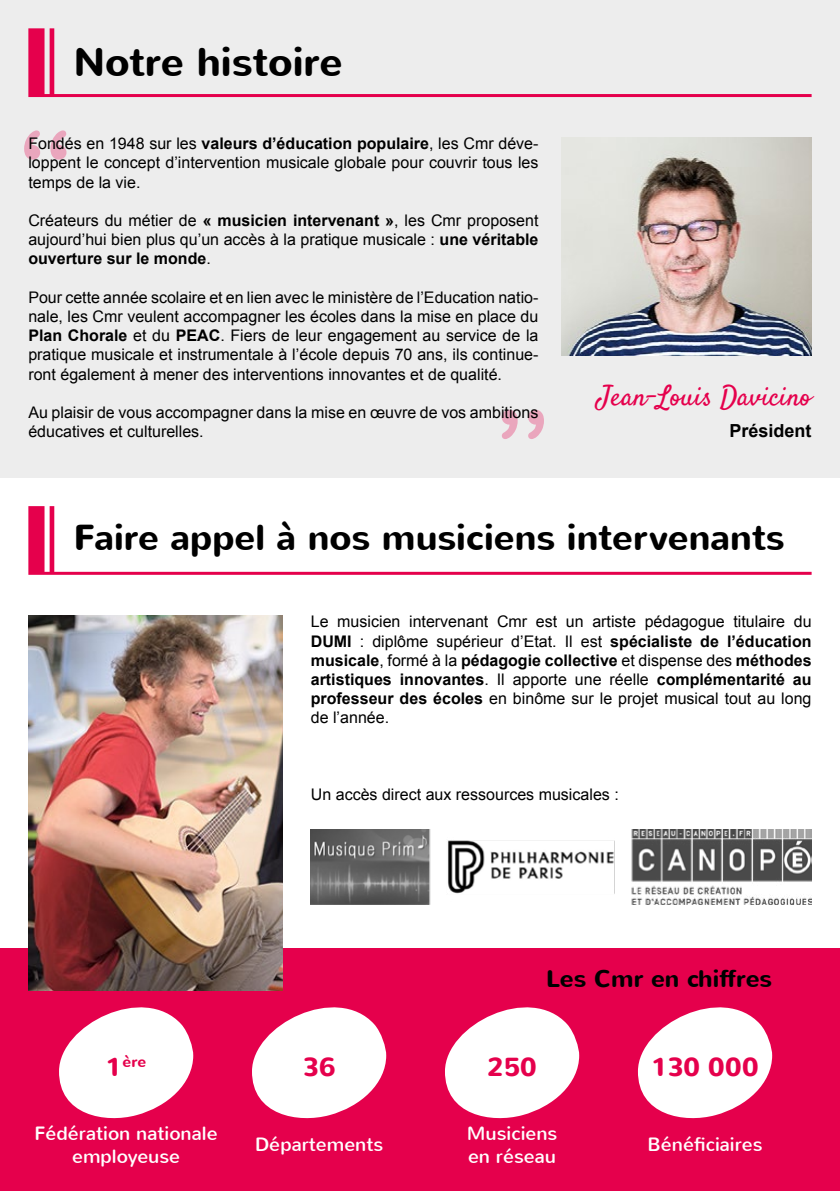
<style>
.page{position:relative;width:840px;height:1191px;background:#fff}
.page>*{position:absolute;margin:0;border:0;box-sizing:border-box;transform-origin:0 0}
.t1{font:100px "Arial Rounded MT Bold";color:#e5004c}
.t2{font:700 40px "Nunito";color:#000}
.t3{font:700 36px "Nunito";color:#000}
.t4{font:28px "Satisfy";color:#e5004c}
.t5{font:700 26px "Nunito";color:#e5004c}
.t6{font:700 24px "Nunito";color:#000}
.t7{font:19.2px/23px "Nunito";color:#fff;text-align:center}
.t8{font:700 18px "Arial";color:#000}
.t9{font:16px/19.2px "Arial";color:#000;text-align:justify}
.t10{font:700 15.2px "Nunito";color:#e5004c}
.s1{font-weight:700}
.s2{font-size:26px}
</style>
<div class="page">
<hr style="left:839px;top:432px;width:1px;height:432px;background:#ededed">
<div style="left:0;top:0;width:839px;height:478px;background:#ededed"></div>
<div style="left:0;top:948px;width:839px;height:243px;background:#e5004c"></div>
<img style="left:28px;top:616px;width:254px;height:374px">
<img style="left:561px;top:137px;width:250px;height:219px">
<svg style="left:59px;top:983px;width:134px;height:136px"></svg>
<svg style="left:251px;top:983px;width:135px;height:136px"></svg>
<svg style="left:445px;top:1007px;width:134px;height:112px"></svg>
<svg style="left:637px;top:1007px;width:134px;height:112px"></svg>
<svg style="left:28px;top:28px;width:783px;height:69px"></svg>
<svg style="left:28px;top:506px;width:783px;height:69px"></svg>
<img style="left:310px;top:830px;width:501px;height:75px">
<h2 class="t2" style="left:74px;top:36px;width:270px">Notre histoire</h2>
<h1 class="t1" style="left:16px;top:109px;width:59px">‘‘</h1>
<p class="t9" style="left:28px;top:134px;width:511px">Fondés en 1948 sur les <span class="s1">valeurs d’éducation populaire</span>, les Cmr déve&shy;loppent le concept d’intervention musicale globale pour couvrir tous les temps de la vie.</p>
<p class="t9" style="left:28px;top:211px;width:511px">Créateurs du métier de <span class="s1">« musicien intervenant »</span>, les Cmr proposent aujourd’hui bien plus qu’un accès à la pratique musicale : <span class="s1">une véritable ouverture sur le monde</span>.</p>
<p class="t9" style="left:28px;top:288px;width:511px">Pour cette année scolaire et en lien avec le ministère de l’Education natio&shy;nale, les Cmr veulent accompagner les écoles dans la mise en place du <span class="s1">Plan Chorale</span> et du <span class="s1">PEAC</span>. Fiers de leur engagement au service de la pratique musicale et instrumentale à l’école depuis 70 ans, ils continue&shy;ront également à mener des interventions innovantes et de qualité.</p>
<p class="t9" style="left:28px;top:403px;width:511px">Au plaisir de vous accompagner dans la mise en œuvre de vos ambitions éducatives et culturelles.</p>
<h1 class="t1" style="left:493px;top:388px;width:59px">’’</h1>
<h3 class="t4" style="left:597px;top:379px;width:216px">Jean-Louis Davicino</h3>
<p class="t8" style="left:729px;top:419px;width:84px">Président</p>
<h3 class="t3" style="left:74px;top:513px;width:712px">Faire appel à nos musiciens intervenants</h3>
<p class="t9" style="left:310px;top:612px;width:502px">Le musicien intervenant Cmr est un artiste pédagogue titulaire du <span class="s1">DUMI</span> : diplôme supérieur d’Etat. Il est <span class="s1">spécialiste de l’éducation musicale</span>, formé à la <span class="s1">pédagogie collective</span> et dispense des <span class="s1">méthodes artistiques innovantes</span>. Il apporte une réelle <span class="s1">complémentarité au professeur des écoles</span> en binôme sur le projet musical tout au long de l’année.</p>
<p class="t9" style="left:310px;top:785px;width:309px">Un accès direct aux ressources musicales :</p>
<h3 class="t6" style="left:546px;top:962px;width:227px">Les Cmr en chiffres</h3>
<p class="t10" style="left:106px;top:1051px;width:42px"><span class="s2">1</span>ère</p>
<h3 class="t5" style="left:302px;top:1049px;width:34px">36</h3>
<h3 class="t5" style="left:487px;top:1049px;width:51px">250</h3>
<h3 class="t5" style="left:651px;top:1049px;width:109px">130 000</h3>
<p class="t7" style="left:35px;top:1121px;width:184px">Fédération nationale employeuse</p>
<p class="t7" style="left:255px;top:1133px;width:129px">Départements</p>
<p class="t7" style="left:466px;top:1121px;width:92px;text-align:left">Musiciens en réseau</p>
<p class="t7" style="left:647px;top:1133px;width:116px">Bénéficiaires</p>
</div>
